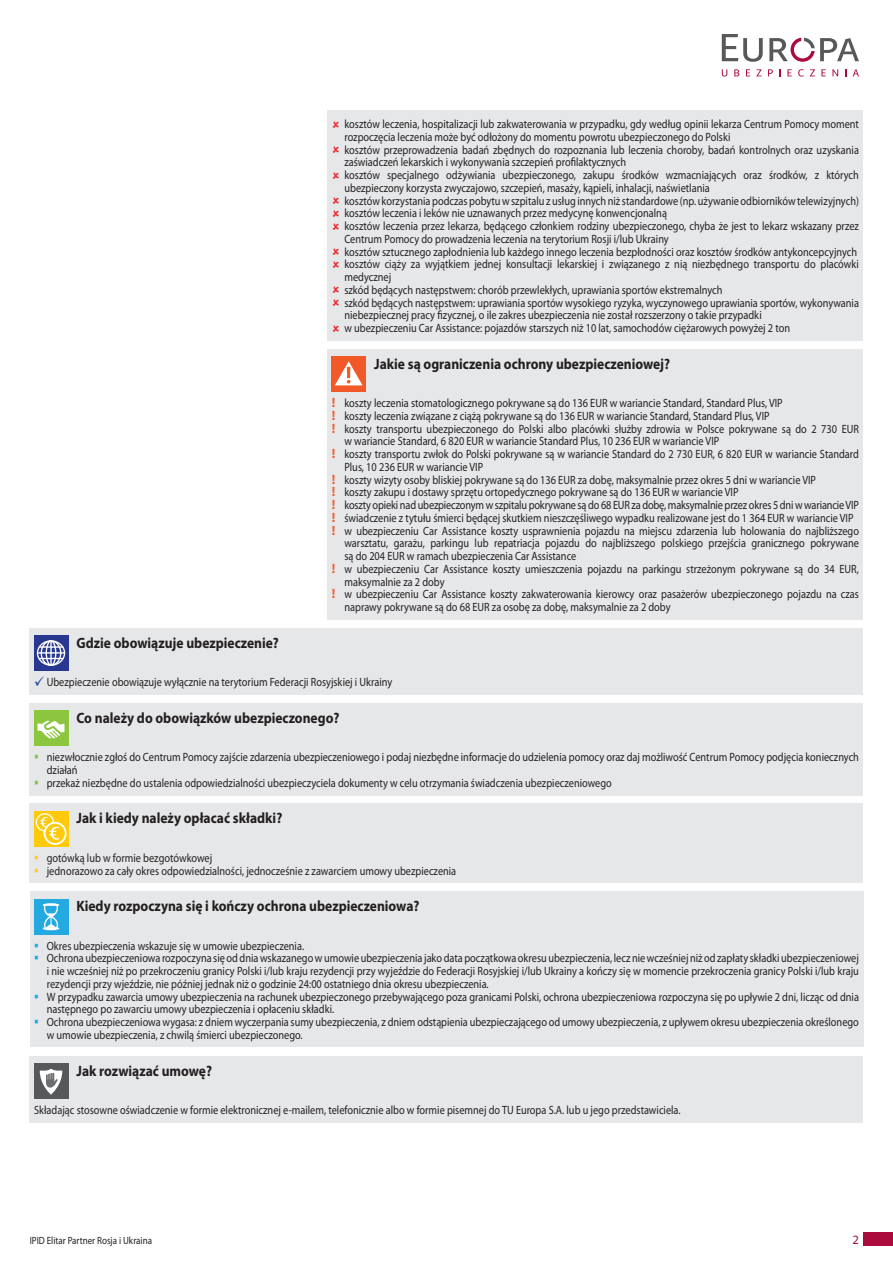
<style>
.page{position:relative;width:893px;height:1263px;background:#fff}
.page>*{position:absolute;margin:0;border:0;box-sizing:border-box;transform-origin:0 0}
.t1{font:700 15px "Myriad Pro";color:#231f20;scale:.9 1}
.t2{font:12.75px "Myriad Pro";color:#aa0b3c}
.normal_indent{font:12px/12.8px "Myriad Pro";color:#231f20;scale:.86 1}
.t3{font:10.5px "Myriad Pro";color:#231f20;scale:.86 1}
.s1{font-weight:700;font-size:13.5px;color:#f16232}
</style>
<div class="page">
<svg style="left:722px;top:34px;width:41px;height:28px"></svg>
<svg style="left:722px;top:69px;width:5px;height:8px"></svg>
<svg style="left:734px;top:69px;width:5px;height:7px"></svg>
<svg style="left:746px;top:69px;width:4px;height:7px"></svg>
<svg style="left:756px;top:69px;width:6px;height:7px"></svg>
<svg style="left:768px;top:69px;width:5px;height:7px"></svg>
<svg style="left:787px;top:69px;width:5px;height:7px"></svg>
<svg style="left:798px;top:69px;width:6px;height:8px"></svg>
<svg style="left:810px;top:69px;width:5px;height:7px"></svg>
<svg style="left:821px;top:69px;width:5px;height:7px"></svg>
<svg style="left:832px;top:69px;width:6px;height:7px"></svg>
<svg style="left:853px;top:69px;width:6px;height:7px"></svg>
<svg style="left:769px;top:38px;width:90px;height:24px"></svg>
<div style="left:327px;top:349px;width:536px;height:271px;background:#e6e7e9"></div>
<div style="left:332px;top:356px;width:34px;height:36px;background:#f15929"></div>
<svg style="left:335px;top:361px;width:28px;height:24px"></svg>
<div style="left:30px;top:628px;width:833px;height:67px;background:#e6e7e9"></div>
<svg style="left:34px;top:636px;width:34px;height:35px"></svg>
<div style="left:37px;top:640px;width:28px;height:26px;border:1px solid #fff;border-radius:50%"></div>
<div style="left:41px;top:640px;width:20px;height:26px;border:1px solid #fff;border-radius:50%"></div>
<div style="left:46px;top:640px;width:10px;height:26px;border:1px solid #fff;border-radius:50%"></div>
<hr style="left:50px;top:641px;width:2px;height:25px;background:#fff">
<hr style="left:39px;top:646px;width:24px;height:2px;background:#fff">
<svg style="left:38px;top:652px;width:27px;height:7px"></svg>
<div style="left:30px;top:804px;width:833px;height:79px;background:#e6e7e9"></div>
<div style="left:34px;top:811px;width:34px;height:36px;background:#feca0a"></div>
<div style="left:36px;top:813px;width:18px;height:18px;border:1px solid #fff;border-radius:50%"></div>
<svg style="left:45px;top:823px;width:21px;height:21px"></svg>
<div style="left:44px;top:822px;width:23px;height:23px;border:2px solid #fff;border-radius:50%"></div>
<svg style="left:39px;top:816px;width:21px;height:25px"></svg>
<div style="left:30px;top:891px;width:833px;height:156px;background:#e6e7e9"></div>
<div style="left:34px;top:899px;width:34px;height:35px;background:#24aae1"></div>
<svg style="left:43px;top:903px;width:16px;height:27px"></svg>
<div style="left:30px;top:703px;width:833px;height:92px;background:#e6e7e9"></div>
<div style="left:34px;top:711px;width:34px;height:35px;background:#8bc63e"></div>
<svg style="left:37px;top:720px;width:28px;height:19px"></svg>
<div style="left:30px;top:1056px;width:833px;height:66px;background:#e6e7e9"></div>
<div style="left:34px;top:1063px;width:34px;height:36px;background:#57585a"></div>
<svg style="left:40px;top:1068px;width:22px;height:27px"></svg>
<div style="left:327px;top:111px;width:536px;height:230px;background:#e6e7e9"></div>
<div style="left:863px;top:1232px;width:30px;height:14px;background:#aa0b3c"></div>
<p class="normal_indent" style="left:344px;top:117px;width:600px">kosztów leczenia, hospitalizacji lub zakwaterowania w przypadku, gdy według opinii lekarza Centrum Pomocy moment rozpoczęcia leczenia może być odłożony do momentu powrotu ubezpieczonego do Polski</p>
<p class="normal_indent" style="left:344px;top:143px;width:600px">kosztów przeprowadzenia badań zbędnych do rozpoznania lub leczenia choroby, badań kontrolnych oraz uzyskania zaświadczeń lekarskich i wykonywania szczepień profilaktycznych</p>
<p class="normal_indent" style="left:344px;top:168px;width:600px">kosztów specjalnego odżywiania ubezpieczonego, zakupu środków wzmacniających oraz środków, z których ubezpieczony korzysta zwyczajowo, szczepień, masaży, kąpieli, inhalacji, naświetlania</p>
<p class="normal_indent" style="left:344px;top:194px;width:600px">kosztów korzystania podczas pobytu w szpitalu z usług innych niż standardowe (np. używanie odbiorników telewizyjnych)</p>
<p class="normal_indent" style="left:344px;top:207px;width:377px">kosztów leczenia i leków nie uznawanych przez medycynę konwencjonalną</p>
<p class="normal_indent" style="left:344px;top:219px;width:600px">kosztów leczenia przez lekarza, będącego członkiem rodziny ubezpieczonego, chyba że jest to lekarz wskazany przez<br>Centrum Pomocy do prowadzenia leczenia na terytorium Rosji i/lub Ukrainy</p>
<p class="normal_indent" style="left:344px;top:245px;width:598px">kosztów sztucznego zapłodnienia lub każdego innego leczenia bezpłodności oraz kosztów środków antykoncepcyjnych</p>
<p class="normal_indent" style="left:344px;top:258px;width:600px">kosztów ciąży za wyjątkiem jednej konsultacji lekarskiej i związanego z nią niezbędnego transportu do placówki medycznej</p>
<p class="normal_indent" style="left:344px;top:283px;width:441px">szkód będących następstwem: chorób przewlekłych, uprawiania sportów ekstremalnych</p>
<p class="normal_indent" style="left:344px;top:296px;width:600px">szkód będących następstwem: uprawiania sportów wysokiego ryzyka, wyczynowego uprawiania sportów, wykonywania niebezpiecznej pracy fizycznej, o ile zakres ubezpieczenia nie został rozszerzony o takie przypadki</p>
<p class="normal_indent" style="left:344px;top:321px;width:520px">w ubezpieczeniu Car Assistance: pojazdów starszych niż 10 lat, samochodów ciężarowych powyżej 2 ton</p>
<p class="t1" style="left:374px;top:354px;width:330px">Jakie są ograniczenia ochrony ubezpieczeniowej?</p>
<p class="normal_indent" style="left:332px;top:396px;width:526px"><span class="s1">!</span> koszty leczenia stomatologicznego pokrywane są do 136 EUR w wariancie Standard, Standard Plus, VIP</p>
<p class="normal_indent" style="left:332px;top:409px;width:511px"><span class="s1">!</span> koszty leczenia związane z ciążą pokrywane są do 136 EUR w wariancie Standard, Standard Plus, VIP</p>
<p class="normal_indent" style="left:344px;top:422px;width:600px;text-indent:-13px"><span class="s1">!</span> koszty transportu ubezpieczonego do Polski albo placówki służby zdrowia w Polsce pokrywane są do 2 730 EUR w wariancie Standard, 6 820 EUR w wariancie Standard Plus, 10 236 EUR w wariancie VIP</p>
<p class="normal_indent" style="left:344px;top:447px;width:600px;text-indent:-13px"><span class="s1">!</span> koszty transportu zwłok do Polski pokrywane są w wariancie Standard do 2 730 EUR, 6 820 EUR w wariancie Standard<br>Plus, 10 236 EUR w wariancie VIP</p>
<p class="normal_indent" style="left:332px;top:473px;width:565px"><span class="s1">!</span> koszty wizyty osoby bliskiej pokrywane są do 136 EUR za dobę, maksymalnie przez okres 5 dni w wariancie VIP</p>
<p class="normal_indent" style="left:332px;top:486px;width:475px"><span class="s1">!</span> koszty zakupu i dostawy sprzętu ortopedycznego pokrywane są do 136 EUR w wariancie VIP</p>
<p class="normal_indent" style="left:332px;top:498px;width:614px"><span class="s1">!</span> koszty opieki nad ubezpieczonym w szpitalu pokrywane są do 68 EUR za dobę, maksymalnie przez okres 5 dni w wariancie VIP</p>
<p class="normal_indent" style="left:332px;top:511px;width:608px"><span class="s1">!</span> świadczenie z tytułu śmierci będącej skutkiem nieszczęśliwego wypadku realizowane jest do 1 364 EUR w wariancie VIP</p>
<p class="normal_indent" style="left:344px;top:524px;width:600px;text-align:justify;text-indent:-13px"><span class="s1">!</span> w ubezpieczeniu Car Assistance koszty usprawnienia pojazdu na miejscu zdarzenia lub holowania do najbliższego warsztatu, garażu, parkingu lub repatriacja pojazdu do najbliższego polskiego przejścia granicznego pokrywane są do 204 EUR w ramach ubezpieczenia Car Assistance</p>
<p class="normal_indent" style="left:344px;top:562px;width:600px;text-indent:-13px"><span class="s1">!</span> w ubezpieczeniu Car Assistance koszty umieszczenia pojazdu na parkingu strzeżonym pokrywane są do 34 EUR, maksymalnie za 2 doby</p>
<p class="normal_indent" style="left:344px;top:588px;width:600px;text-indent:-13px"><span class="s1">!</span> w ubezpieczeniu Car Assistance koszty zakwaterowania kierowcy oraz pasażerów ubezpieczonego pojazdu na czas naprawy pokrywane są do 68 EUR za osobę za dobę, maksymalnie za 2 doby</p>
<p class="t1" style="left:77px;top:633px;width:226px">Gdzie obowiązuje ubezpieczenie?</p>
<p class="normal_indent" style="left:47px;top:676px;width:403px">Ubezpieczenie obowiązuje wyłącznie na terytorium Federacji Rosyjskiej i Ukrainy</p>
<p class="t1" style="left:77px;top:708px;width:294px">Co należy do obowiązków ubezpieczonego?</p>
<p class="normal_indent" style="left:47px;top:751px;width:946px">niezwłocznie zgłoś do Centrum Pomocy zajście zdarzenia ubezpieczeniowego i podaj niezbędne informacje do udzielenia pomocy oraz daj możliwość Centrum Pomocy podjęcia koniecznych działań</p>
<p class="normal_indent" style="left:47px;top:776px;width:658px">przekaż niezbędne do ustalenia odpowiedzialności ubezpieczyciela dokumenty w celu otrzymania świadczenia ubezpieczeniowego</p>
<p class="t1" style="left:77px;top:809px;width:230px">Jak i kiedy należy opłacać składki?</p>
<p class="normal_indent" style="left:47px;top:851px;width:194px">gotówką lub w formie bezgotówkowej</p>
<p class="normal_indent" style="left:47px;top:864px;width:478px">jednorazowo za cały okres odpowiedzialności, jednocześnie z zawarciem umowy ubezpieczenia</p>
<p class="t1" style="left:77px;top:896px;width:383px">Kiedy rozpoczyna się i kończy ochrona ubezpieczeniowa?</p>
<p class="normal_indent" style="left:47px;top:939px;width:301px">Okres ubezpieczenia wskazuje się w umowie ubezpieczenia.</p>
<p class="normal_indent" style="left:47px;top:952px;width:946px;text-align:justify">Ochrona ubezpieczeniowa rozpoczyna się od dnia wskazanego w umowie ubezpieczenia jako data początkowa okresu ubezpieczenia, lecz nie wcześniej niż od zapłaty składki ubezpieczeniowej i nie wcześniej niż po przekroczeniu granicy Polski i/lub kraju rezydencji przy wyjeździe do Federacji Rosyjskiej i/lub Ukrainy a kończy się w momencie przekroczenia granicy Polski i/lub kraju rezydencji przy wjeździe, nie później jednak niż o godzinie 24:00 ostatniego dnia okresu ubezpieczenia.</p>
<p class="normal_indent" style="left:47px;top:990px;width:946px">W przypadku zawarcia umowy ubezpieczenia na rachunek ubezpieczonego przebywającego poza granicami Polski, ochrona ubezpieczeniowa rozpoczyna się po upływie 2 dni, licząc od dnia następnego po zawarciu umowy ubezpieczenia i opłaceniu składki.</p>
<p class="normal_indent" style="left:47px;top:1015px;width:946px">Ochrona ubezpieczeniowa wygasa: z dniem wyczerpania sumy ubezpieczenia, z dniem odstąpienia ubezpieczającego od umowy ubezpieczenia, z upływem okresu ubezpieczenia określonego w umowie ubezpieczenia, z chwilą śmierci ubezpieczonego.</p>
<p class="t1" style="left:77px;top:1061px;width:152px">Jak rozwiązać umowę?</p>
<p class="normal_indent" style="left:34px;top:1103px;width:753px">Składając stosowne oświadczenie w formie elektronicznej e-mailem, telefonicznie albo w formie pisemnej do TU Europa S.A. lub u jego przedstawiciela.</p>
<p class="t3" style="left:30px;top:1233px;width:144px">IPID Elitar Partner Rosja i Ukraina</p>
<p class="t2" style="left:852px;top:1232px;width:8px">2</p>
</div>
